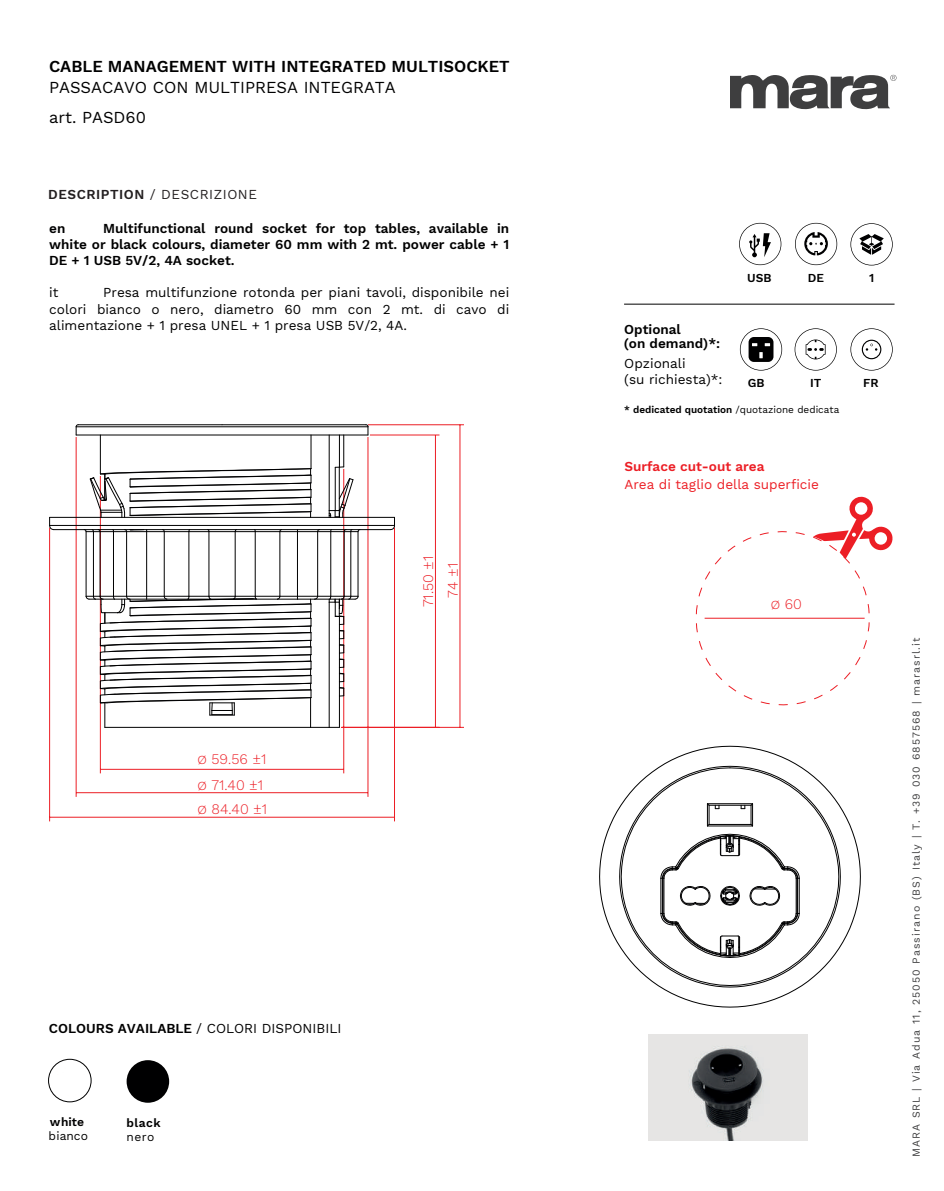
<style>
.page{position:relative;width:944px;height:1191px;background:#fff}
.page>*{position:absolute;margin:0;border:0;box-sizing:border-box;transform-origin:0 0}
.t1{font:16.5px/30px "Work Sans";color:#000001}
.t2{font:600 16.5px "Work Sans";color:#000001}
.t3{font:300 14.4px/24.5px "Work Sans";color:#ec1e25;text-align:center}
.t4{font:13.5px/16.2px "Work Sans";color:#000001;text-align:justify}
.t5{font:600 13.5px/16.2px "Work Sans";color:#000001;text-align:justify}
.t6{font:13.5px "Work Sans";color:#ec1e25}
.t7{font:13.5px "Work Sans";letter-spacing:.04em;color:#231f20}
.t8{font:600 13.5px "Work Sans";color:#ec1e25}
.t9{font:600 12px "Work Sans";color:#000001}
.t10{font:12px "Work Sans";letter-spacing:.02em;color:#000001}
.t11{font:10.5px "Work Sans";letter-spacing:.1em;color:#3e3e3f}
.t12{font:600 9.9px "Work Sans";color:#000001}
.s1{font-weight:600}
.s2{font-weight:400}
</style>
<div class="page">
<svg style="left:730px;top:75px;width:166px;height:35px"></svg>
<div style="left:127px;top:1060px;width:42px;height:42px;background:#000001;border-radius:50%"></div>
<svg style="left:795px;top:223px;width:42px;height:42px"></svg>
<hr style="left:624px;top:304px;width:271px;height:1px;background:#000001">
<svg style="left:739px;top:223px;width:42px;height:42px"></svg>
<svg style="left:850px;top:328px;width:43px;height:42px"></svg>
<svg style="left:740px;top:328px;width:42px;height:42px"></svg>
<svg style="left:795px;top:328px;width:42px;height:42px"></svg>
<svg style="left:850px;top:223px;width:43px;height:42px"></svg>
<svg style="left:695px;top:496px;width:198px;height:210px"></svg>
<hr style="left:705px;top:618px;width:160px;height:1px;background:#ec1e25">
<svg style="left:599px;top:745px;width:262px;height:262px"></svg>
<svg style="left:619px;top:765px;width:222px;height:222px"></svg>
<svg style="left:620px;top:767px;width:219px;height:219px"></svg>
<img style="left:49px;top:1059px;width:42px;height:42px;border-radius:21px">
<div style="left:48px;top:1059px;width:43px;height:43px;border:1px solid #000001;border-radius:50%"></div>
<img style="left:648px;top:1034px;width:159px;height:106px">
<hr style="left:50px;top:817px;width:344px;height:1px;background:#ec1e25">
<hr style="left:49px;top:527px;width:1px;height:294px;background:#ec1e25">
<hr style="left:394px;top:527px;width:1px;height:294px;background:#ec1e25">
<hr style="left:76px;top:792px;width:292px;height:1px;background:#ec1e25">
<hr style="left:368px;top:437px;width:1px;height:360px;background:#ec1e25">
<hr style="left:76px;top:437px;width:1px;height:360px;background:#ec1e25">
<hr style="left:100px;top:769px;width:244px;height:1px;background:#ec1e25">
<hr style="left:343px;top:469px;width:1px;height:304px;background:#ec1e25">
<hr style="left:100px;top:476px;width:1px;height:297px;background:#ec1e25">
<hr style="left:460px;top:425px;width:1px;height:302px;background:#ec1e25">
<hr style="left:368px;top:424px;width:96px;height:1px;background:#ec1e25">
<hr style="left:341px;top:727px;width:123px;height:1px;background:#ec1e25">
<hr style="left:435px;top:435px;width:1px;height:292px;background:#ec1e25">
<hr style="left:370px;top:435px;width:69px;height:1px;background:#ec1e25">
<svg style="left:390px;top:517px;width:5px;height:13px"></svg>
<svg style="left:49px;top:517px;width:6px;height:13px"></svg>
<hr style="left:100px;top:531px;width:1px;height:65px;background:#000001">
<hr style="left:344px;top:531px;width:1px;height:65px;background:#000001">
<hr style="left:86px;top:531px;width:1px;height:65px;background:#000001">
<hr style="left:358px;top:531px;width:1px;height:65px;background:#000001">
<svg style="left:365px;top:424px;width:4px;height:11px"></svg>
<svg style="left:75px;top:424px;width:4px;height:11px"></svg>
<hr style="left:339px;top:467px;width:1px;height:43px;background:#000001">
<hr style="left:54px;top:529px;width:336px;height:1px;background:#000001">
<hr style="left:50px;top:517px;width:344px;height:1px;background:#000001">
<hr style="left:235px;top:531px;width:1px;height:65px;background:#000001">
<hr style="left:209px;top:531px;width:1px;height:65px;background:#000001">
<hr style="left:189px;top:531px;width:1px;height:65px;background:#000001">
<hr style="left:255px;top:531px;width:1px;height:65px;background:#000001">
<hr style="left:164px;top:531px;width:1px;height:65px;background:#000001">
<hr style="left:279px;top:531px;width:1px;height:65px;background:#000001">
<hr style="left:146px;top:531px;width:1px;height:65px;background:#000001">
<hr style="left:297px;top:531px;width:1px;height:65px;background:#000001">
<hr style="left:126px;top:531px;width:1px;height:65px;background:#000001">
<hr style="left:317px;top:531px;width:1px;height:65px;background:#000001">
<hr style="left:113px;top:531px;width:1px;height:65px;background:#000001">
<hr style="left:330px;top:531px;width:1px;height:65px;background:#000001">
<hr style="left:93px;top:531px;width:1px;height:65px;background:#000001">
<hr style="left:350px;top:531px;width:1px;height:65px;background:#000001">
<hr style="left:78px;top:424px;width:144px;height:1px;background:#000001">
<hr style="left:222px;top:424px;width:144px;height:1px;background:#000001">
<hr style="left:76px;top:434px;width:292px;height:1px;background:#000001">
<hr style="left:311px;top:435px;width:1px;height:33px;background:#000001">
<hr style="left:100px;top:435px;width:1px;height:39px;background:#000001">
<hr style="left:329px;top:435px;width:1px;height:75px;background:#000001">
<hr style="left:339px;top:435px;width:1px;height:32px;background:#000001">
<hr style="left:343px;top:435px;width:1px;height:32px;background:#000001">
<svg style="left:335px;top:466px;width:9px;height:2px"></svg>
<hr style="left:335px;top:467px;width:1px;height:43px;background:#000001">
<hr style="left:50px;top:525px;width:344px;height:1px;background:#000001">
<svg style="left:83px;top:528px;width:278px;height:4px"></svg>
<svg style="left:329px;top:478px;width:25px;height:39px"></svg>
<hr style="left:76px;top:426px;width:292px;height:1px;background:#000001">
<svg style="left:89px;top:468px;width:223px;height:49px"></svg>
<svg style="left:85px;top:595px;width:274px;height:133px"></svg>
<p class="t2" style="left:49px;top:57px;width:462px">CABLE MANAGEMENT WITH INTEGRATED MULTISOCKET</p>
<p class="t1" style="left:49px;top:73px;width:348px">PASSACAVO CON MULTIPRESA INTEGRATA art. PASD60</p>
<p class="t7" style="left:48px;top:187px;width:210px"><span class="s1">DESCRIPTION</span> / DESCRIZIONE</p>
<p class="t5" style="left:49px;top:220px;width:18px">en</p>
<p class="t5" style="left:49px;top:220px;width:461px;text-indent:54px">Multifunctional round socket for top tables, available in white or black colours, diameter 60 mm with 2 mt. power cable + 1<br>DE + 1 USB 5V/2, 4A socket.</p>
<p class="t4" style="left:49px;top:285px;width:11px">it</p>
<p class="t4" style="left:49px;top:285px;width:462px;text-indent:54px">Presa multifunzione rotonda per piani tavoli, disponibile nei colori bianco o nero, diametro 60 mm con 2 mt. di cavo di alimentazione + 1 presa UNEL + 1 presa USB 5V/2, 4A.</p>
<p class="t3" style="left:198px;top:747px;width:70px">Ø 59.56 ±1</p>
<p class="t3" style="left:198px;top:773px;width:71px;text-align:left">Ø 71.40 ±1<br>Ø 84.40 ±1</p>
<p class="t3" style="left:417px;top:607px;width:53px;rotate:-90deg">71.50 ±1<br>74 ±1</p>
<p class="t4" style="left:49px;top:1021px;width:294px"><span class="s1">COLOURS AVAILABLE</span> / COLORI DISPONIBILI</p>
<p class="t9" style="left:50px;top:1114px;width:36px">white</p>
<p class="t10" style="left:48px;top:1129px;width:41px">bianco</p>
<p class="t9" style="left:127px;top:1115px;width:36px">black</p>
<p class="t10" style="left:127px;top:1130px;width:30px">nero</p>
<p class="t9" style="left:747px;top:271px;width:26px">USB</p>
<p class="t9" style="left:808px;top:271px;width:18px">DE</p>
<p class="t9" style="left:869px;top:271px;width:7px">1</p>
<p class="t5" style="left:624px;top:324px;width:98px;line-height:13.5px">Optional<br>(on demand)*:</p>
<p class="t4" style="left:624px;top:356px;width:100px">Opzionali<br>(su richiesta)*:</p>
<p class="t12" style="left:624px;top:404px;width:217px">* dedicated quotation <span class="s2">/quotazione dedicata</span></p>
<p class="t9" style="left:748px;top:376px;width:18px">GB</p>
<p class="t9" style="left:810px;top:376px;width:13px">IT</p>
<p class="t9" style="left:863px;top:376px;width:17px">FR</p>
<p class="t8" style="left:624px;top:458px;width:141px">Surface cut-out area</p>
<p class="t6" style="left:624px;top:476px;width:196px">Area di taglio della superficie</p>
<p class="t3" style="left:771px;top:593px;width:33px">Ø 60</p>
<p class="t11" style="left:910px;top:1157px;width:521px;rotate:-90deg">MARA SRL | Via Adua 11, 25050 Passirano (BS) Italy | T. +39 030 6857568 | marasrl.it</p>
</div>
